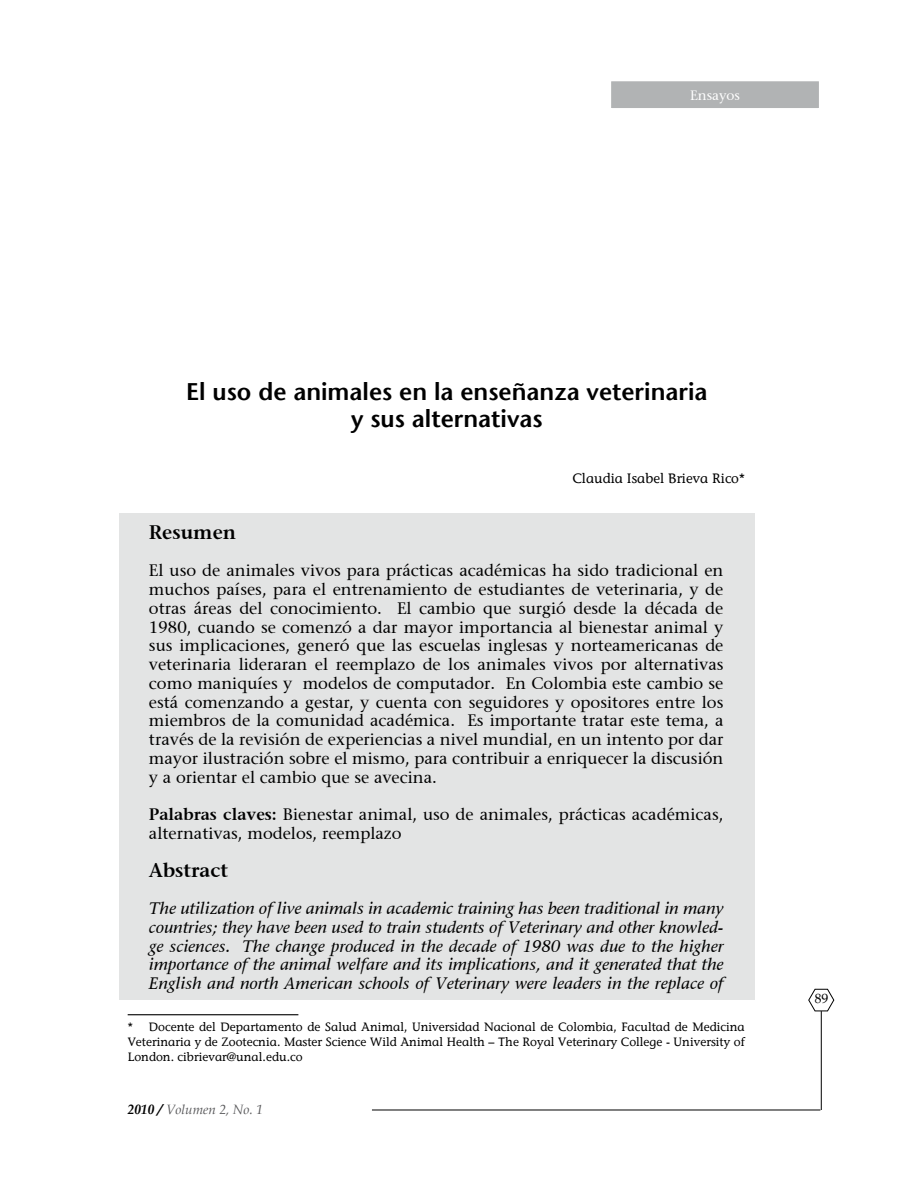
<style>
.page{position:relative;width:915px;height:1191px;background:#fff}
.page>*{position:absolute;margin:0;border:0;box-sizing:border-box;transform-origin:0 0}
.t1{font:600 24px/27px "Mesouran Sans S Si";color:#000;text-align:center}
.t2{font:600 19.5px "Mesouran Serif S Si";color:#000}
.t3{font:16.5px/18.8px "Mesouran Serif S Si";color:#000;text-align:justify}
.t4{font:italic 16.5px/18.8px "Mesouran Serif S Si";color:#000;text-align:justify}
.t5{font:13.5px "Mesouran Casual S Si";color:#000}
.t6{font:italic 13.5px "Book Antiqua";color:#58585a}
.t7{font:13.5px "Mesouran Serif S Si";color:#fff}
.t8{font:13.5px "Book Antiqua";color:#000}
.t9{font:12px/15px "Mesouran Casual S Si";color:#000;text-align:justify}
.s1{font-weight:600}
.s2{font-weight:700;color:#000}
</style>
<div class="page">
<svg style="left:808px;top:988px;width:25px;height:23px"></svg>
<hr style="left:372px;top:1109px;width:448px;height:1px;background:#000">
<hr style="left:820px;top:1011px;width:1px;height:99px;background:#000">
<div style="left:609px;top:80px;width:211px;height:30px;background:#b1b3b4;border:2px solid #fff"></div>
<div style="left:120px;top:513px;width:634px;height:487px;background:#e3e4e4"></div>
<hr style="left:128px;top:1014px;width:170px;height:1px;background:#000">
<p class="t7" style="left:689px;top:87px;width:52px">Ensayos</p>
<h1 class="t1" style="left:186px;top:378px;width:522px">El uso de animales en la enseñanza veterinaria y sus alternativas</h1>
<p class="t5" style="left:572px;top:469px;width:174px">Claudia Isabel Brieva Rico*</p>
<p class="t2" style="left:149px;top:520px;width:89px">Resumen</p>
<p class="t3" style="left:149px;top:561px;width:576px">El uso de animales vivos para prácticas académicas ha sido tradicional en muchos países, para el entrenamiento de estudiantes de veterinaria, y de otras áreas del conocimiento. El cambio que surgió desde la década de 1980, cuando se comenzó a dar mayor importancia al bienestar animal y sus implicaciones, generó que las escuelas inglesas y norteamericanas de veterinaria lideraran el reemplazo de los animales vivos por alternativas como maniquíes y modelos de computador. En Colombia este cambio se está comenzando a gestar, y cuenta con seguidores y opositores entre los miembros de la comunidad académica. Es importante tratar este tema, a través de la revisión de experiencias a nivel mundial, en un intento por dar mayor ilustración sobre el mismo, para contribuir a enriquecer la discusión y a orientar el cambio que se avecina.</p>
<p class="t3" style="left:149px;top:805px;width:576px"><span class="s1">Palabras claves:</span> Bienestar animal, uso de animales, prácticas académicas, alternativas, modelos, reemplazo</p>
<p class="t2" style="left:149px;top:857px;width:81px">Abstract</p>
<p class="t4" style="left:149px;top:899px;width:576px">The utilization of live animals in academic training has been traditional in many countries; they have been used to train students of Veterinary and other knowled&shy;ge sciences. The change produced in the decade of 1980 was due to the higher importance of the animal welfare and its implications, and it generated that the English and north American schools of Veterinary were leaders in the replace of</p>
<p class="t9" style="left:128px;top:1019px;width:618px">* Docente del Departamento de Salud Animal, Universidad Nacional de Colombia, Facultad de Medicina Veterinaria y de Zootecnia. Master Science Wild Animal Health – The Royal Veterinary College - University of London. cibrievar@unal.edu.co</p>
<p class="t6" style="left:128px;top:1101px;width:137px"><span class="s2">2010 /</span> Volumen 2, No. 1</p>
<p class="t8" style="left:814px;top:989px;width:15px">89</p>
</div>
